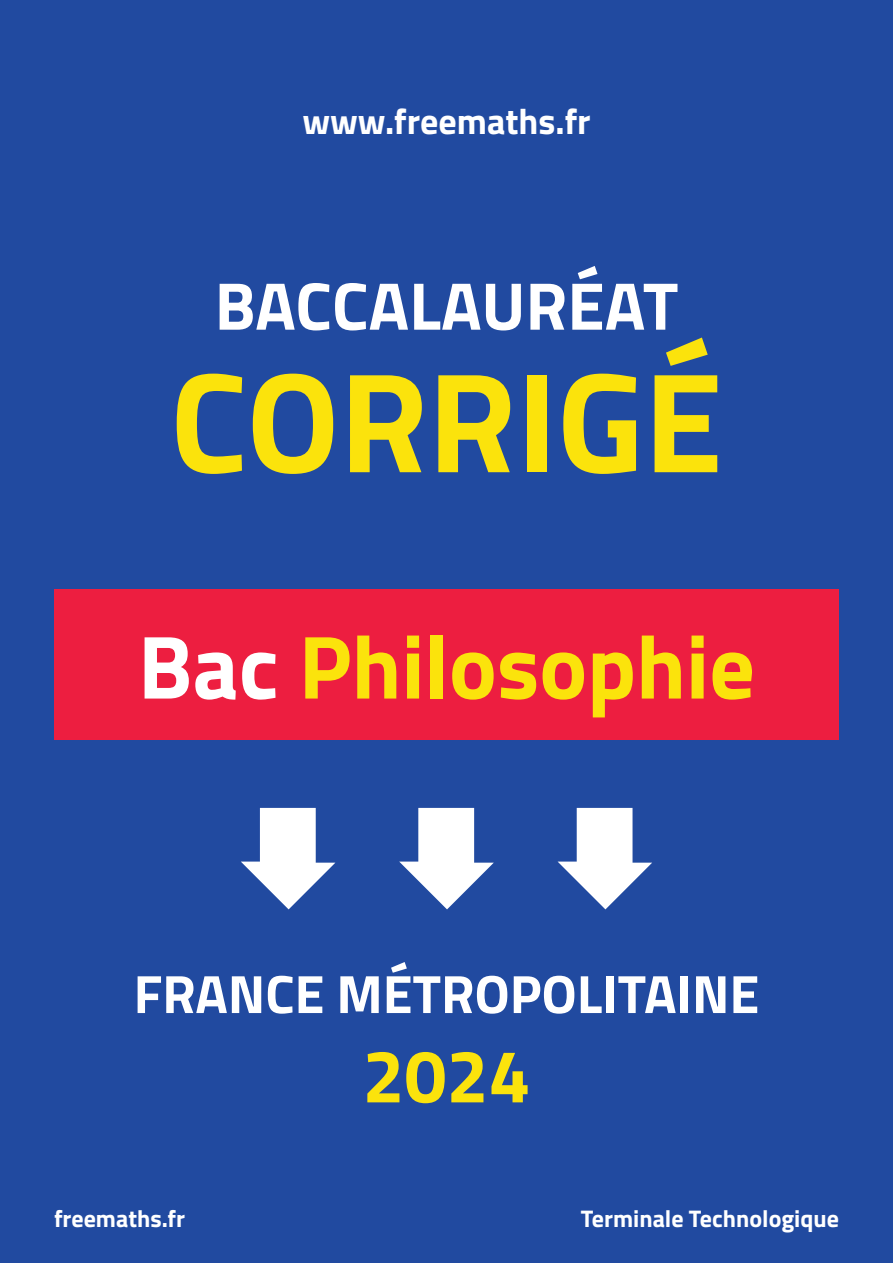
<style>
.page{position:relative;width:893px;height:1263px;background:#214aa0}
.page>*{position:absolute;margin:0;border:0;box-sizing:border-box;transform-origin:0 0}
.t1{font:700 142.5px "Titillium";color:#fbe30c}
.t2{font:700 90px "Titillium";color:#fbe30c}
.t3{font:700 75px "Titillium";color:#fbe30c}
.t4{font:700 67.5px "Titillium";color:#fff}
.t5{font:700 54px "Titillium";color:#fff}
.t6{font:700 36px "Titillium";color:#fff}
.t7{font:700 24px "Titillium";color:#fff}
.s1{color:#fff}
</style>
<div class="page">
<svg style="left:241px;top:808px;width:94px;height:101px"></svg>
<svg style="left:399px;top:808px;width:95px;height:101px"></svg>
<svg style="left:558px;top:808px;width:94px;height:101px"></svg>
<div style="left:54px;top:589px;width:785px;height:151px;background:#ed1e40"></div>
<h3 class="t6" style="left:302px;top:94px;width:290px">www.freemaths.fr</h3>
<h3 class="t4" style="left:215px;top:254px;width:465px">BACCALAURÉAT</h3>
<h1 class="t1" style="left:170px;top:313px;width:554px">CORRIGÉ</h1>
<h2 class="t2" style="left:138px;top:598px;width:619px"><span class="s1">Bac</span> Philosophie</h2>
<p class="t5" style="left:134px;top:953px;width:627px">FRANCE MÉTROPOLITAINE</p>
<h3 class="t3" style="left:362px;top:1019px;width:169px">2024</h3>
<p class="t7" style="left:54px;top:1200px;width:133px">freemaths.fr</p>
<p class="t7" style="left:581px;top:1200px;width:260px">Terminale Technologique</p>
</div>
